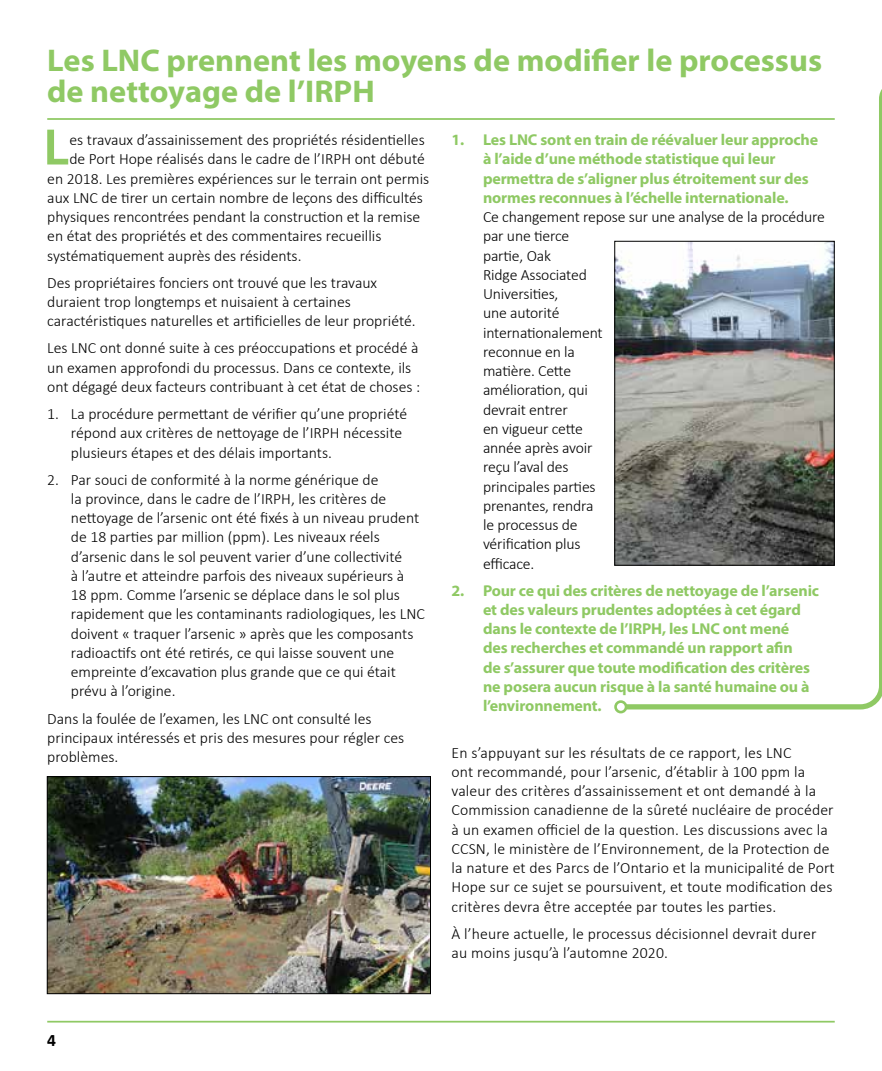
<style>
.page{position:relative;width:882px;height:1071px;background:#fff}
.page>*{position:absolute;margin:0;border:0;box-sizing:border-box;transform-origin:0 0}
.t1{font:51.62px "Myriad Variable Concept";color:#8fc964}
.t2{font:31.5px/31.5px "Myriad Variable Concept";letter-spacing:.215em;color:#8fc964}
.t3{font:700 17.5px "Calibri";color:#000}
.t4{font:300 15.75px/19.2px "Calibri";color:#000}
.t5{font:15.75px/19.2px "Myriad Variable Concept";letter-spacing:.195em;color:#8fc964}
</style>
<div class="page">
<hr style="left:47px;top:1021px;width:788px;height:2px;background:#8fc964">
<hr style="left:47px;top:118px;width:788px;height:2px;background:#8fc964">
<img style="left:49px;top:778px;width:380px;height:214px">
<div style="left:47px;top:776px;width:384px;height:218px;border:1px solid #000"></div>
<img style="left:616px;top:256px;width:5px;height:308px">
<svg style="left:621px;top:89px;width:261px;height:623px"></svg>
<div style="left:614px;top:700px;width:13px;height:13px;border:3px solid #8fc964;border-radius:50%"></div>
<h2 class="t2" style="left:47px;top:45px;width:771px">Les LNC prennent les moyens de modifier le processus de nettoyage de l’IRPH</h2>
<h1 class="t1" style="left:44px;top:117px;width:18px">L</h1>
<p class="t4" style="left:69px;top:130px;width:357px">es travaux d’assainissement des propriétés résidentielles</p>
<p class="t5" style="left:483px;top:130px;width:334px;text-indent:-32px">1. Les LNC sont en train de réévaluer leur approche à l’aide d’une méthode statistique quileur permettra de s’aligner plus étroitement sur des normes reconnues à l’échelle internationale.</p>
<p class="t4" style="left:483px;top:207px;width:344px">Ce changement repose sur une analyse de la procédure par une tierce<br>partie, Oak<br>Ridge Associated<br>Universities,<br>une autorité<br>internationalement<br>reconnue en la<br>matière. Cette<br>amélioration, qui<br>devrait entrer<br>en vigueur cette<br>année après avoir<br>reçu l’aval des<br>principales parties<br>prenantes, rendra<br>le processus de<br>vérification plus<br>efficace.</p>
<p class="t5" style="left:483px;top:581px;width:335px;text-indent:-32px">2. Pour ce quides critères de nettoyage de l’arsenic et des valeurs prudentes adoptées à cet égard dans le contexte de l’IRPH,les LNC ont mené<br>des recherches et commandé un rapport afin<br>de s’assurer que toute modification des critères ne posera aucun risque à la santé humaine ou à l’environnement.</p>
<p class="t4" style="left:452px;top:743px;width:385px">En s’appuyant sur les résultats de ce rapport, les LNC<br>ont recommandé, pour l’arsenic, d’établir à 100 ppm la valeur des critères d’assainissement et ont demandé à la Commission canadienne de la sûreté nucléaire de procéder à un examen officiel de la question. Les discussions avec la CCSN, le ministère de l’Environnement, de la Protection de la nature et des Parcs de l’Ontario et la municipalité de Port Hope sur ce sujet se poursuivent, et toute modification des critères devra être acceptée par toutes les parties.</p>
<p class="t4" style="left:452px;top:924px;width:367px">À l’heure actuelle, le processus décisionnel devrait durer au moins jusqu’à l’automne 2020.</p>
<p class="t4" style="left:69px;top:149px;width:357px">de Port Hope réalisés dans le cadre de l’IRPH ont débuté</p>
<p class="t4" style="left:47px;top:169px;width:384px">en 2018. Les premières expériences sur le terrain ont permis</p>
<p class="t4" style="left:47px;top:188px;width:377px">aux LNC de tirer un certain nombre de leçons des difficultés</p>
<p class="t4" style="left:47px;top:207px;width:375px">physiques rencontrées pendant la construction et la remise</p>
<p class="t4" style="left:47px;top:226px;width:336px">en état des propriétés et des commentaires recueillis</p>
<p class="t4" style="left:47px;top:246px;width:256px">systématiquement auprès des résidents.</p>
<p class="t4" style="left:47px;top:273px;width:370px">Des propriétaires fonciers ont trouvé que les travaux duraient trop longtemps et nuisaient à certaines caractéristiques naturelles et artificielles de leur propriété.</p>
<p class="t4" style="left:47px;top:338px;width:375px">Les LNC ont donné suite à ces préoccupations et procédé à un examen approfondi du processus. Dans ce contexte, ils ont dégagé deux facteurs contribuant à cet état de choses :</p>
<p class="t4" style="left:71px;top:404px;width:338px;text-indent:-24px">1. La procédure permettant de vérifier qu’une propriété répond aux critères de nettoyage de l’IRPH nécessite plusieurs étapes et des délais importants.</p>
<p class="t4" style="left:71px;top:470px;width:355px;text-indent:-24px">2. Par souci de conformité à la norme générique de<br>la province, dans le cadre de l’IRPH, les critères de nettoyage de l’arsenic ont été fixés à un niveau prudent de 18 parties par million (ppm). Les niveaux réels d’arsenic dans le sol peuvent varier d’une collectivité<br>à l’autre et atteindre parfois des niveaux supérieurs à<br>18 ppm. Comme l’arsenic se déplace dans le sol plus rapidement que les contaminants radiologiques, les LNC doivent « traquer l’arsenic » après que les composants radioactifs ont été retirés, ce qui laisse souvent une empreinte d’excavation plus grande que ce qui était prévu à l’origine.</p>
<p class="t4" style="left:47px;top:709px;width:358px">Dans la foulée de l’examen, les LNC ont consulté les principaux intéressés et pris des mesures pour régler ces problèmes.</p>
<p class="t3" style="left:47px;top:1027px;width:10px">4</p>
</div>
